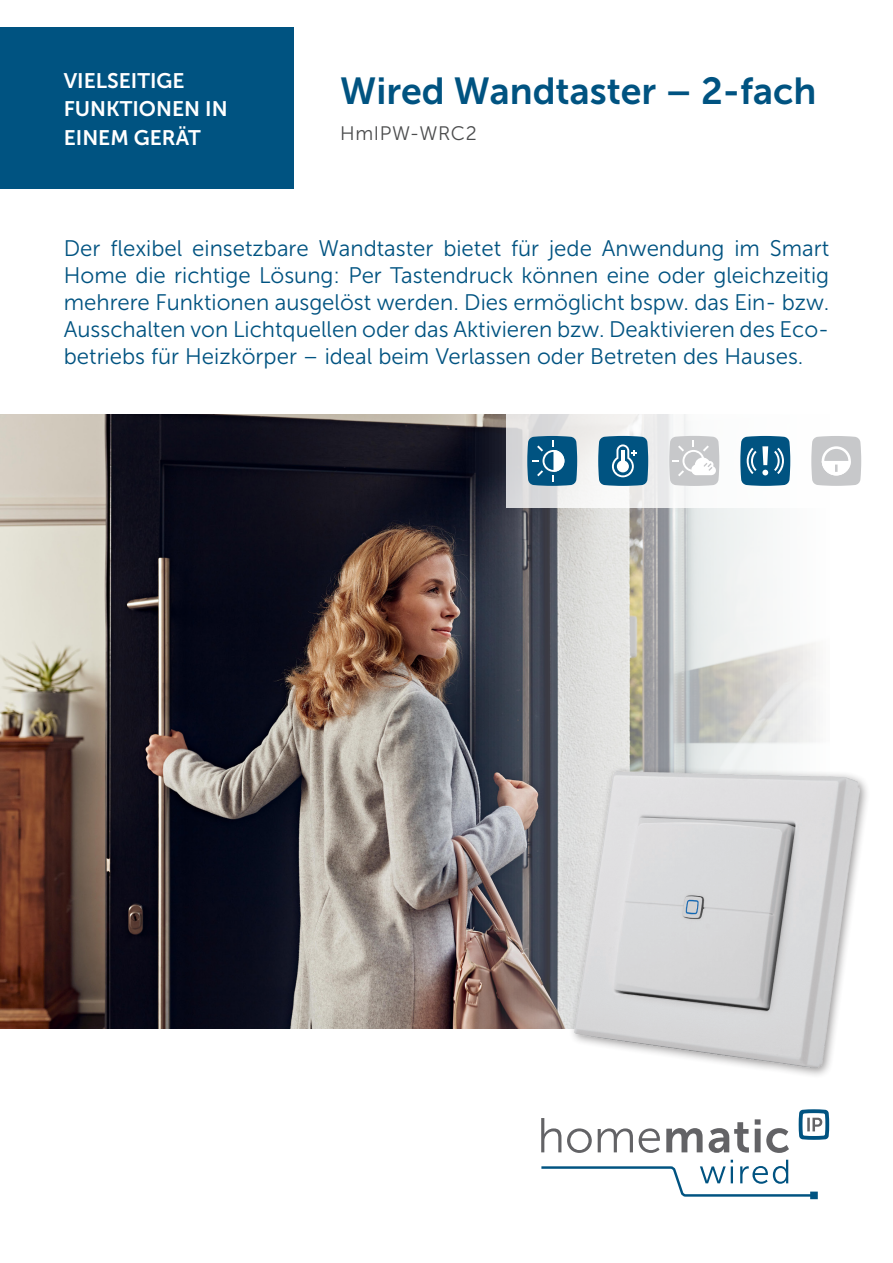
<style>
.page{position:relative;width:893px;height:1263px;background:#fff}
.page>*{position:absolute;margin:0;border:0;box-sizing:border-box;transform-origin:0 0}
.Headline{font:37.5px "Museo Sans 700";color:#005381}
.Fließtext_Deckblatt{font:22.5px/27px "Museo Sans 300";color:#005381;text-align:justify}
.Kastentext{font:21px/28.5px "Museo Sans 700";color:#fff}
.Subheadline{font:19.5px "Museo Sans 300";letter-spacing:.03em;color:#4b4c4d}
</style>
<div class="page">
<img style="left:0;top:414px;width:816px;height:614px">
<svg style="left:506px;top:414px;width:356px;height:93px"></svg>
<div style="left:0;top:27px;width:294px;height:162px;background:#005381"></div>
<svg style="left:541px;top:1118px;width:248px;height:35px"></svg>
<svg style="left:799px;top:1109px;width:30px;height:31px"></svg>
<svg style="left:541px;top:1160px;width:277px;height:39px"></svg>
<svg style="left:598px;top:436px;width:50px;height:50px;background:#296e95"></svg>
<hr style="left:621px;top:450px;width:4px;height:12px;background:#fff">
<svg style="left:669px;top:436px;width:50px;height:50px"></svg>
<svg style="left:811px;top:436px;width:50px;height:50px"></svg>
<svg style="left:527px;top:436px;width:50px;height:50px;background:#2c7096"></svg>
<svg style="left:740px;top:436px;width:50px;height:50px;background:#2c7096"></svg>
<div style="left:568px;top:766px;width:302px;height:312px;background:#231f20;opacity:.45"></div>
<img style="left:574px;top:771px;width:285px;height:296px">
<p class="Kastentext" style="left:64px;top:66px;width:165px">VIELSEITIGE<br>FUNKTIONEN IN<br>EINEM GERÄT</p>
<p class="Headline" style="left:340px;top:70px;width:478px">Wired Wandtaster – 2-fach</p>
<p class="Subheadline" style="left:340px;top:123px;width:138px">HmIPW-WRC2</p>
<p class="Fließtext_Deckblatt" style="left:64px;top:235px;width:767px">Der flexibel einsetzbare Wandtaster bietet für jede Anwendung im Smart Home die richtige Lösung: Per Tastendruck können eine oder gleichzeitig mehrere Funktionen ausgelöst werden. Dies ermöglicht bspw. das Ein- bzw.<br>Ausschalten von Lichtquellen oder das Aktivieren bzw. Deaktivieren des Eco&shy;betriebs für Heizkörper – ideal beim Verlassen oder Betreten des Hauses.</p>
</div>
